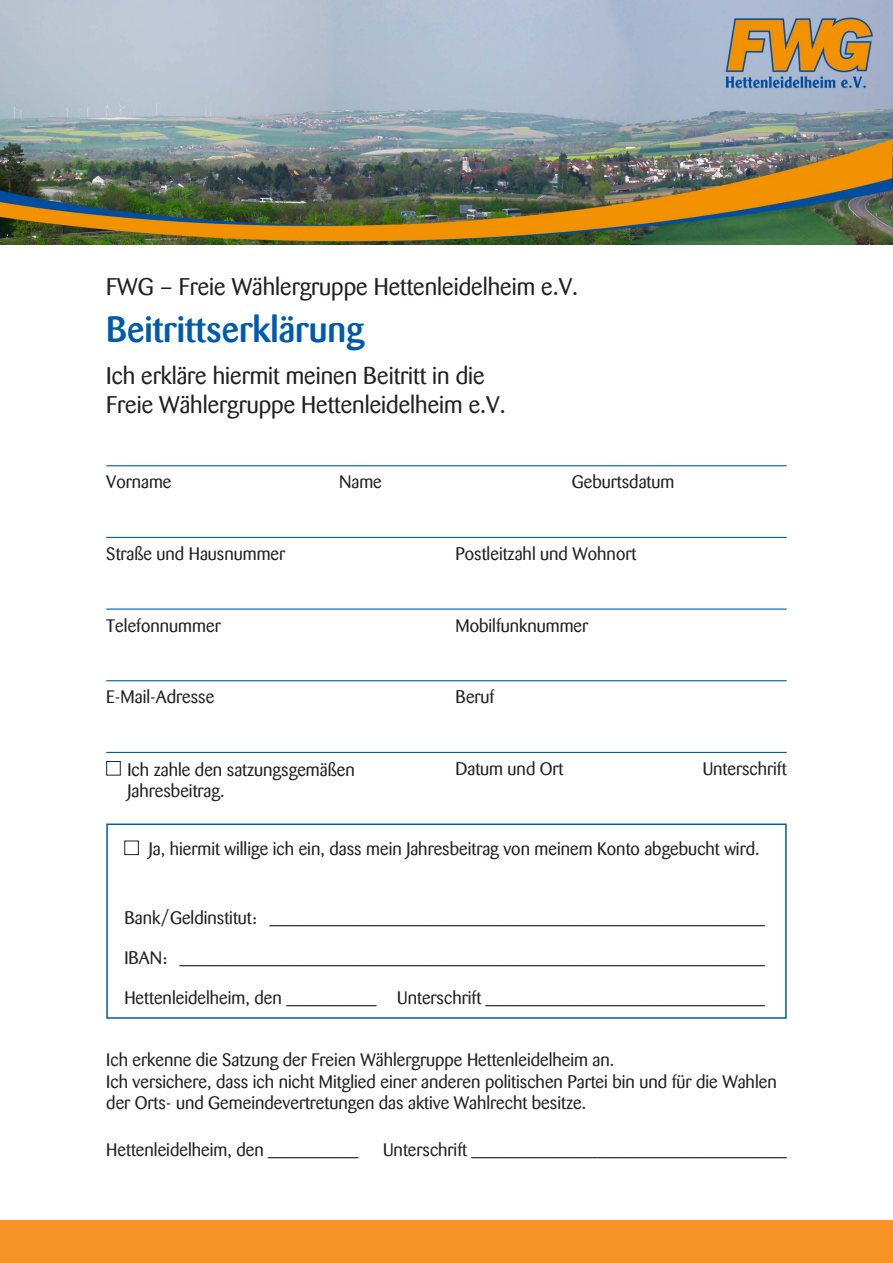
<style>
.page{position:relative;width:893px;height:1263px;background:#fff}
.page>*{position:absolute;margin:0;border:0;box-sizing:border-box;transform-origin:0 0}
.t1{font:500 36px "Barmeno";color:#015aaa}
.t2{font:24px/28.8px "Barmeno";color:#231f20}
.t3{font:18px/21.6px "Barmeno";color:#231f20}
</style>
<div class="page">
<img style="left:0;top:0;width:893px;height:244px">
<div style="left:0;top:1220px;width:893px;height:43px;background:#f79324"></div>
<hr style="left:106px;top:465px;width:681px;height:1px;background:#015aaa">
<hr style="left:106px;top:537px;width:681px;height:1px;background:#015aaa">
<hr style="left:106px;top:608px;width:681px;height:2px;background:#015aaa">
<hr style="left:106px;top:680px;width:681px;height:1px;background:#015aaa">
<div style="left:106px;top:761px;width:15px;height:14px;border:1px solid #231f20"></div>
<hr style="left:106px;top:752px;width:681px;height:1px;background:#015aaa">
<div style="left:106px;top:823px;width:681px;height:196px;border:2px solid #015aaa"></div>
<div style="left:124px;top:841px;width:15px;height:14px;border:1px solid #231f20"></div>
<h2 class="t2" style="left:106px;top:272px;width:473px">FWG – Freie Wählergruppe Hettenleidelheim e.V.</h2>
<h1 class="t1" style="left:106px;top:308px;width:259px">Beitrittserklärung</h1>
<h2 class="t2" style="left:106px;top:361px;width:401px">Ich erkläre hiermit meinen Beitritt in die<br>Freie Wählergruppe Hettenleidelheim e.V.</h2>
<p class="t3" style="left:106px;top:471px;width:67px">Vorname</p>
<p class="t3" style="left:339px;top:471px;width:44px">Name</p>
<p class="t3" style="left:572px;top:471px;width:104px">Geburtsdatum</p>
<p class="t3" style="left:106px;top:543px;width:180px">Straße und Hausnummer</p>
<p class="t3" style="left:455px;top:543px;width:182px">Postleitzahl und Wohnort</p>
<p class="t3" style="left:106px;top:615px;width:116px">Telefonnummer</p>
<p class="t3" style="left:455px;top:615px;width:134px">Mobilfunknummer</p>
<p class="t3" style="left:106px;top:686px;width:109px">E-Mail-Adresse</p>
<p class="t3" style="left:455px;top:686px;width:40px">Beruf</p>
<p class="t3" style="left:127px;top:759px;width:229px">Ich zahle den satzungsgemäßen<br>Jahresbeitrag.</p>
<p class="t3" style="left:455px;top:758px;width:109px">Datum und Ort</p>
<p class="t3" style="left:703px;top:758px;width:85px">Unterschrift</p>
<p class="t3" style="left:149px;top:838px;width:612px">Ja, hiermit willige ich ein, dass mein Jahresbeitrag von meinem Konto abgebucht wird.</p>
<p class="t3" style="left:124px;top:907px;width:642px">Bank / Geldinstitut: _______________________________________________________</p>
<p class="t3" style="left:124px;top:947px;width:642px">IBAN: _________________________________________________________________</p>
<p class="t3" style="left:124px;top:987px;width:642px">Hettenleidelheim, den __________ Unterschrift _______________________________</p>
<p class="t3" style="left:106px;top:1049px;width:672px">Ich erkenne die Satzung der Freien Wählergruppe Hettenleidelheim an.<br>Ich versichere, dass ich nicht Mitglied einer anderen politischen Partei bin und für die Wahlen der Orts- und Gemeindevertretungen das aktive Wahlrecht besitze.</p>
<p class="t3" style="left:106px;top:1139px;width:253px">Hettenleidelheim, den __________</p>
<p class="t3" style="left:383px;top:1139px;width:405px">Unterschrift ___________________________________</p>
</div>
